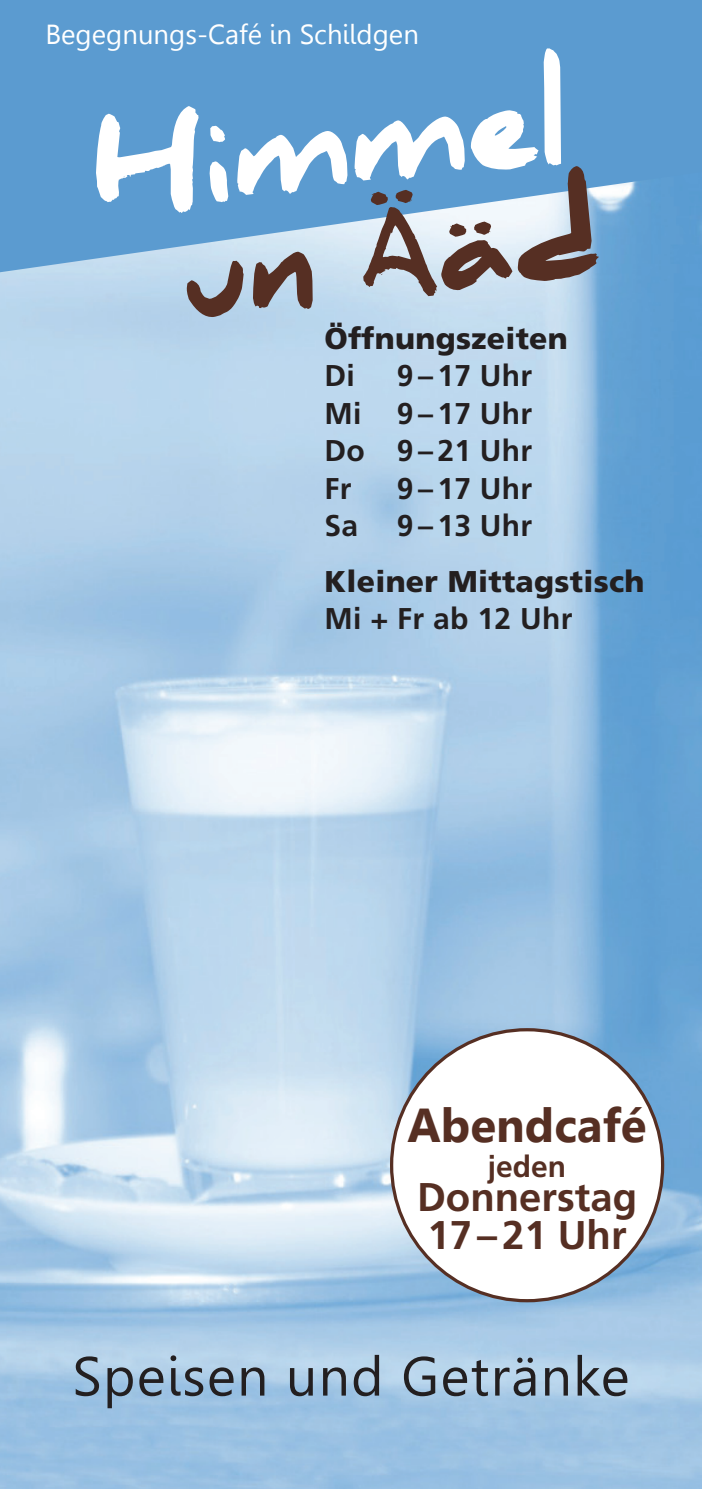
<style>
.page{position:relative;width:702px;height:1489px;background:#fff}
.page>*{position:absolute;margin:0;border:0;box-sizing:border-box;transform-origin:0 0}
.t1{font:55px "Gisha";letter-spacing:.025em;color:#231f20}
.Body_Termine{font:700 47.5px "Gisha";color:#562f23}
.Body_Termine-2{font:700 40px/37.5px "Frutiger LT Std";color:#562f23}
.Body_subhead{font:700 30px/37.5px "Frutiger LT Std";letter-spacing:.01em;color:#231f20;text-align:justify}
.Body_subhead-2{font:900 30px "Frutiger LT Std";letter-spacing:.01em;color:#231f20}
.Body_Termine-3{font:700 30px "Frutiger LT Std";color:#562f23}
.Body{font:27.5px "Gisha";color:#fff}
</style>
<div class="page">
<img style="left:0;top:272px;width:702px;height:1216px">
<div style="left:0;top:0;width:702px;height:272px;background:#5b9bd0"></div>
<svg style="left:96px;top:48px;width:465px;height:165px;fill:#5b9bd0"></svg>
<svg style="left:187px;top:166px;width:412px;height:152px;background:#99adc0"></svg>
<div style="left:391px;top:1029px;width:271px;height:271px;background:#fff;border-radius:50%"></div>
<p class="Body" style="left:45px;top:19px;width:375px">Begegnungs-Café in Schildgen</p>
<p class="Body_subhead-2" style="left:324px;top:320px;width:245px">Öffnungszeiten</p>
<p class="Body_subhead" style="left:324px;top:357px;width:32px">Di</p>
<p class="Body_subhead" style="left:324px;top:357px;width:209px;text-indent:73px">9 – 17 Uhr Mi 9 – 17 Uhr Do 9 – 21 Uhr Fr</p>
<p class="Body_subhead" style="left:397px;top:469px;width:137px">9 – 17 Uhr</p>
<p class="Body_subhead" style="left:324px;top:507px;width:35px">Sa</p>
<p class="Body_subhead" style="left:397px;top:507px;width:137px">9 – 13 Uhr</p>
<p class="Body_subhead-2" style="left:324px;top:563px;width:321px">Kleiner Mittagstisch</p>
<p class="Body_subhead" style="left:324px;top:600px;width:249px">Mi + Fr ab 12 Uhr</p>
<p class="Body_Termine" style="left:407px;top:1098px;width:240px">Abendcafé</p>
<p class="Body_Termine-3" style="left:488px;top:1148px;width:80px">jeden</p>
<p class="Body_Termine-2" style="left:417px;top:1178px;width:221px">Donnerstag<br>17–21 Uhr</p>
<p class="t1" style="left:72px;top:1344px;width:558px">Speisen und Getränke</p>
</div>
